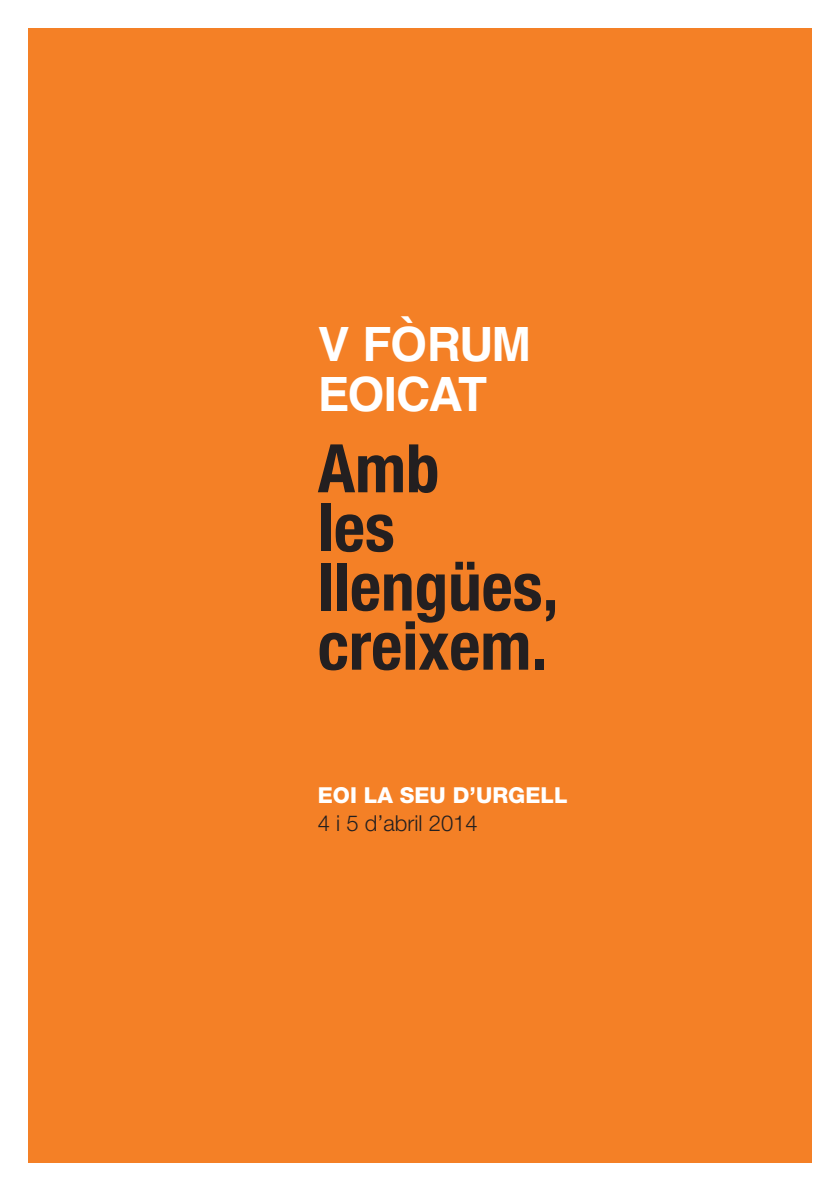
<style>
.page{position:relative;width:840px;height:1191px;background:#fff}
.page>*{position:absolute;margin:0;border:0;box-sizing:border-box;transform-origin:0 0}
.t1{font:700 condensed 67px "Helvetica Neue";color:#231f20}
.t2{font:700 47.2px "Helvetica";letter-spacing:-.04em;color:#fff}
.t3{font:800 22px "Helvetica Neue LT";color:#fff}
.t4{font:300 22px "Helvetica Neue LT";color:#231f20}
</style>
<div class="page">
<div style="left:28px;top:28px;width:783px;height:1134px;background:#f48026"></div>
<p class="t2" style="left:317px;top:306px;width:214px">V FÒRUM</p>
<p class="t2" style="left:317px;top:356px;width:171px">EOICAT</p>
<p class="t1" style="left:317px;top:428px;width:123px">Amb</p>
<p class="t1" style="left:317px;top:487px;width:78px">les</p>
<p class="t1" style="left:317px;top:546px;width:242px">llengües,</p>
<p class="t1" style="left:317px;top:605px;width:231px">creixem.</p>
<p class="t3" style="left:317px;top:781px;width:251px">EOI LA SEU D’URGELL</p>
<p class="t4" style="left:317px;top:809px;width:161px">4 i 5 d’abril 2014</p>
</div>
